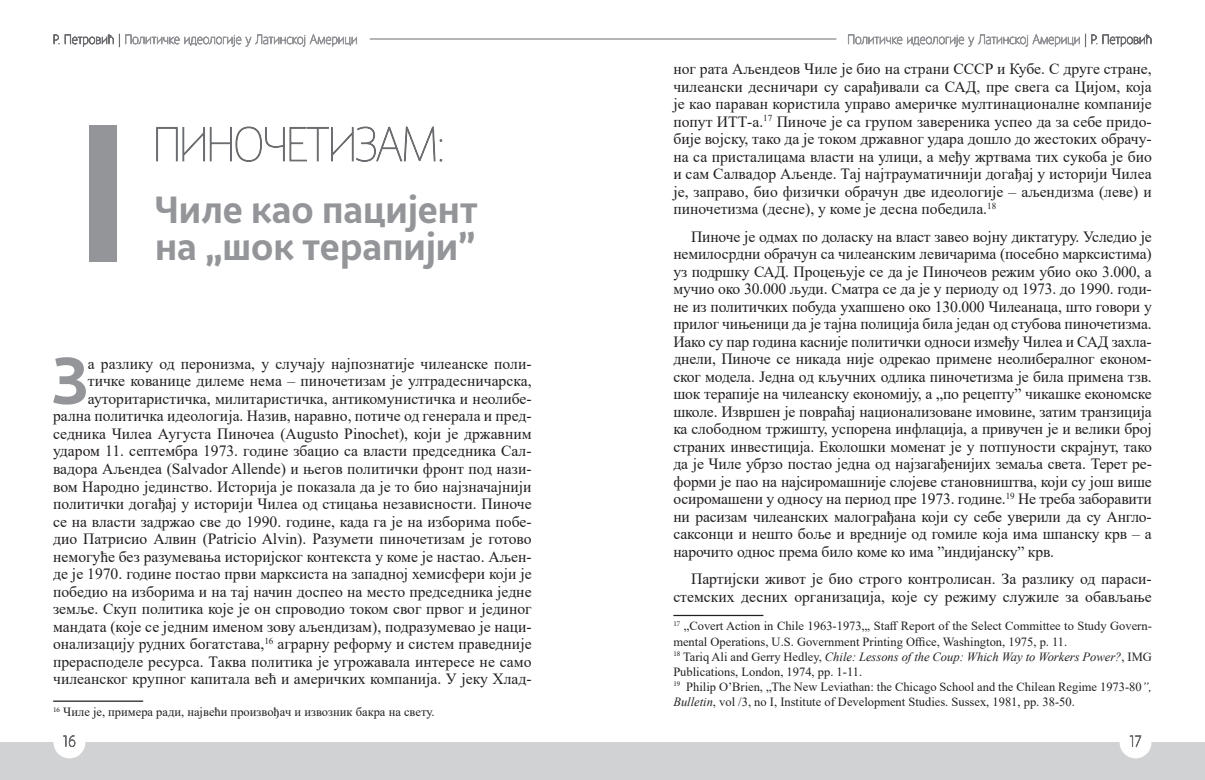
<style>
.page{position:relative;width:1205px;height:780px;background:#fff}
.page>*{position:absolute;margin:0;border:0;box-sizing:border-box;transform-origin:0 0}
.t1{font:700 65.12px "Breeze Sans";color:#939598}
.t2{font:700 37.38px/37.4px "Breeze Sans";color:#939598}
.t3{font:15.62px/17.5px "Times New Roman";color:#231f20;text-align:right}
.t4{font:12.5px/15px "Times New Roman";color:#231f20}
.s1{font-style:italic}
</style>
<div class="page">
<div style="left:0;top:742px;width:1205px;height:38px;background:#d1d2d4"></div>
<div style="left:54px;top:726px;width:31px;height:32px;background:#fff;border-radius:50%"></div>
<div style="left:1119px;top:726px;width:32px;height:32px;background:#fff;border-radius:50%"></div>
<svg style="left:63px;top:735px;width:13px;height:12px"></svg>
<svg style="left:53px;top:33px;width:304px;height:14px"></svg>
<svg style="left:848px;top:33px;width:303px;height:14px"></svg>
<svg style="left:1129px;top:735px;width:12px;height:12px"></svg>
<hr style="left:370px;top:39px;width:466px;height:1px;background:#6c6d70">
<hr style="left:53px;top:700px;width:90px;height:1px;background:#231f20">
<hr style="left:673px;top:614px;width:90px;height:2px;background:#231f20">
<svg style="left:156px;top:125px;width:286px;height:37px"></svg>
<div style="left:89px;top:125px;width:28px;height:137px;background:#939598"></div>
<h2 class="t2" style="left:155px;top:191px;width:324px">Чиле као пацијент на „шок терапији”</h2>
<h1 class="t1" style="left:52px;top:337px;width:38px">З</h1>
<p class="t3" style="left:53px;top:354px;width:480px">а разлику од перонизма, у случају најпознатије чилеанске поли&shy;тичке кованице дилеме нема – пиночетизам је ултрадесничарска, ауторитаристичка, милитаристичка, антикомунистичка и неолибе&shy;рална политичка идеологија. Назив, наравно, потиче од генерала и пред&shy;седника Чилеа Аугуста Пиночеа (Augusto Pinochet), који је државним ударом 11. септембра 1973. године збацио са власти председника Сал&shy;вадора Аљендеа (Salvador Allende) и његов политички фронт под нази&shy;вом Народно јединство. Историја је показала да је то био најзначајнији политички догађај у историји Чилеа од стицања независности. Пиноче се на власти задржао све до 1990. године, када га је на изборима побе&shy;дио Патрисио Алвин (Patricio Alvin). Разумети пиночетизам је готово немогуће без разумевања историјског контекста у коме је настао. Аљен&shy;де је 1970. године постао први марксиста на западној хемисфери који је победио на изборима и на тај начин доспео на место председника једне земље. Скуп политика које је он спроводио током свог првог и јединог мандата (које се једним именом зову аљендизам), подразумевао је наци&shy;онализацију рудних богатстава,<sup>16</sup> аграрну реформу и систем праведније прерасподеле ресурса. Таква политика је угрожавала интересе не само чилеанског крупног капитала већ и америчких компанија. У јеку Хлад-</p>
<p class="t4" style="left:53px;top:704px;width:383px"><sup>16</sup> Чиле је, примера ради, највећи произвођач и извозник бакра на свету.</p>
<p class="t3" style="left:673px;top:60px;width:480px;text-align:justify">ног рата Аљендеов Чиле је био на страни СССР и Кубе. С друге стране, чилеански десничари су сарађивали са САД, пре свега са Цијом, која је као параван користила управо америчке мултинационалне компаније попут ИТТ-а.<sup>17</sup> Пиноче је са групом завереника успео да за себе придо&shy;бије војску, тако да је током државног удара дошло до жестоких обрачу&shy;на са присталицама власти на улици, а међу жртвама тих сукоба је био и сам Салвадор Аљенде. Тај најтрауматичнији догађај у историји Чилеа је, заправо, био физички обрачун две идеологије – аљендизма (леве) и пиночетизма (десне), у коме је десна победила.<sup>18</sup></p>
<p class="t3" style="left:673px;top:227px;width:480px;text-align:justify;text-indent:18px">Пиноче је одмах по доласку на власт завео војну диктатуру. Уследио је немилосрдни обрачун са чилеанским левичарима (посебно марксистима) уз подршку САД. Процењује се да је Пиночеов режим убио око 3.000, а мучио око 30.000 људи. Сматра се да је у периоду од 1973. до 1990. годи&shy;не из политичких побуда ухапшено око 130.000 Чилеанаца, што говори у прилог чињеници да је тајна полиција била један од стубова пиночетизма.<br>Иако су пар година касније политички односи између Чилеа и САД захла&shy;днели, Пиноче се никада није одрекао примене неолибералног економ&shy;ског модела. Једна од кључних одлика пиночетизма је била примена тзв. шок терапије на чилеанску економију, а „по рецепту” чикашке економске школе. Извршен је повраћај национализоване имовине, затим транзиција ка слободном тржишту, успорена инфлација, а привучен је и велики број страних инвестиција. Еколошки моменат је у потпуности скрајнут, тако да је Чиле убрзо постао једна од најзагађенијих земаља света. Терет ре&shy;форми је пао на најсиромашније слојеве становништва, који су још више осиромашени у односу на период пре 1973. године.<sup>19</sup> Не треба заборавити ни расизам чилеанских малограђана који су себе уверили да су Англо&shy;саксонци и нешто боље и вредније од гомиле која има шпанску крв – а нарочито однос према било коме ко има ”индијанску” крв.</p>
<p class="t3" style="left:673px;top:570px;width:480px">Партијски живот је био строго контролисан. За разлику од параси&shy;стемских десних организација, које су режиму служиле за обављање</p>
<p class="t4" style="left:673px;top:618px;width:480px"><sup>17</sup> „Covert Action in Chile 1963-1973„, Staff Report of the Select Committee to Study Govern&shy;mental Operations, U.S. Government Printing Office, Washington, 1975, p. 11.<br><sup>18</sup> Tariq Ali and Gerry Hedley, <span class="s1">Chile: Lessons of the Coup: Which Way to Workers Power?</span>, IMG Publications, London, 1974, pp. 1-11.<br><sup>19</sup> Philip O’Brien, „The New Leviathan: the Chicago School and the Chilean Regime 1973-80<span class="s1">”, Bulletin</span>, vol /3, no I, Institute of Development Studies. Sussex, 1981, pp. 38-50.</p>
</div>
